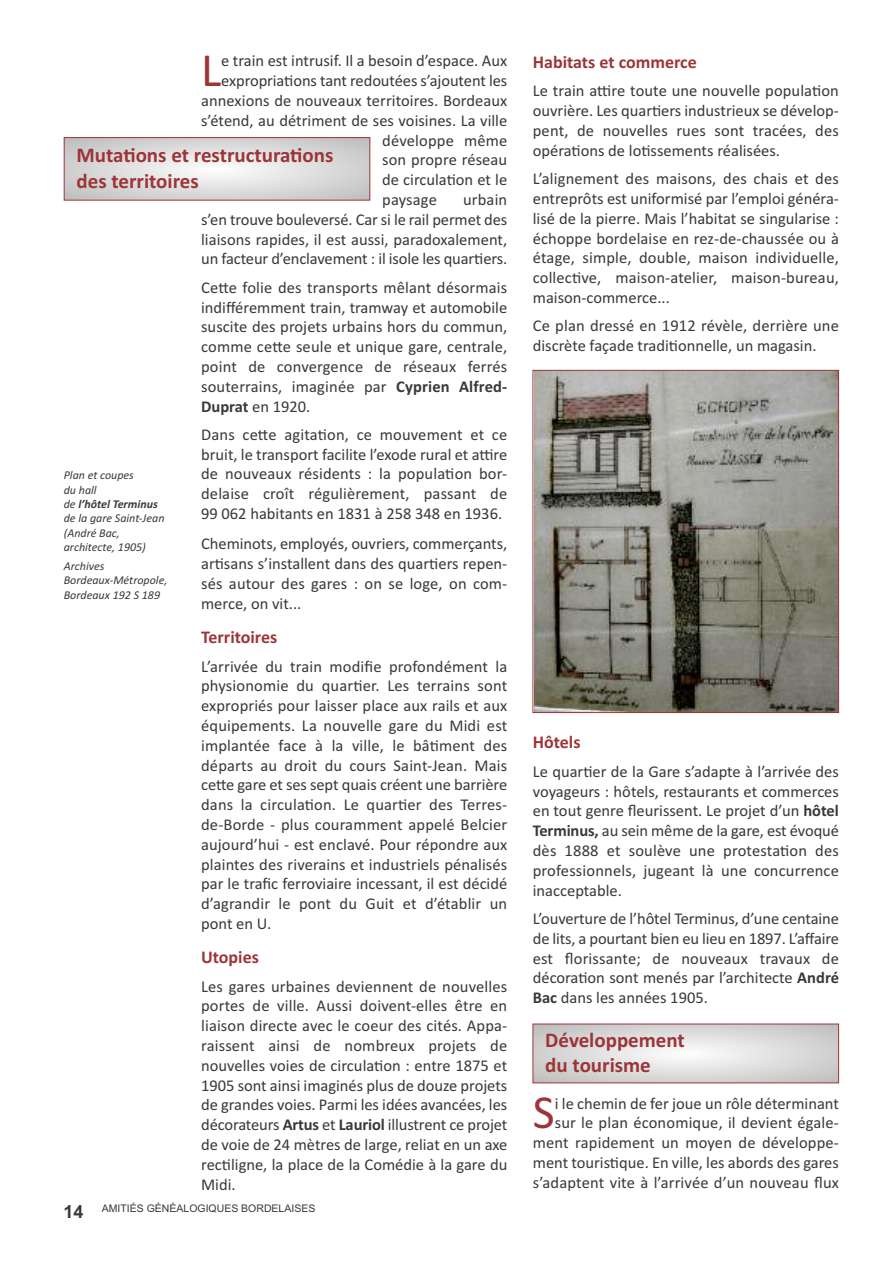
<style>
.page{position:relative;width:893px;height:1263px;background:#fff}
.page>*{position:absolute;margin:0;border:0;box-sizing:border-box;transform-origin:0 0}
.t1{font:47.85px "Calibri";color:#9d3538}
.t2{font:700 21px/25.2px "Calibri";color:#9d3538}
.t3{font:700 18px "Calibri";color:#9d3538}
.t4{font:700 18px "Arial";color:#39383a}
.t5{font:16.5px/19.8px "Calibri";color:#39383a;text-align:justify}
.t6{font:italic 12px/14.4px "Calibri";color:#39383a}
.t7{font:10.5px "Arial";color:#39383a}
.s1{font-weight:700}
</style>
<div class="page">
<svg style="left:66px;top:139px;width:302px;height:60px;background:#dadadb"></svg>
<div style="left:64px;top:137px;width:306px;height:64px;border:1px solid #9d3538"></div>
<svg style="left:535px;top:1026px;width:302px;height:55px;background:#dbdbdb"></svg>
<div style="left:533px;top:1024px;width:306px;height:59px;border:1px solid #9d3538"></div>
<img style="left:535px;top:372px;width:302px;height:339px">
<div style="left:533px;top:370px;width:306px;height:343px;border:1px solid #9d3538"></div>
<h1 class="t1" style="left:201px;top:42px;width:22px">L</h1>
<p class="t5" style="left:221px;top:51px;width:288px">e train est intrusif. Il a besoin d’espace. Aux</p>
<p class="t5" style="left:221px;top:71px;width:288px">expropriations tant redoutées s’ajoutent les</p>
<p class="t5" style="left:201px;top:90px;width:308px">annexions de nouveaux territoires. Bordeaux</p>
<p class="t5" style="left:201px;top:110px;width:308px">s’étend, au détriment de ses voisines. La ville</p>
<p class="t5" style="left:382px;top:130px;width:127px">développe même</p>
<p class="t5" style="left:382px;top:150px;width:127px">son propre réseau</p>
<p class="t5" style="left:382px;top:170px;width:127px">de circulation et le</p>
<p class="t5" style="left:382px;top:189px;width:56px">paysage</p>
<p class="t2" style="left:77px;top:142px;width:259px">Mutations et restructurations des territoires</p>
<p class="t5" style="left:201px;top:189px;width:308px;text-indent:262px">urbain s’en trouve bouleversé. Car si le rail permet des liaisons rapides, il est aussi, paradoxalement, un facteur d’enclavement : il isole les quartiers.</p>
<p class="t5" style="left:201px;top:277px;width:308px">Cette folie des transports mêlant désormais indifféremment train, tramway et automobile suscite des projets urbains hors du commun, comme cette seule et unique gare, centrale, point de convergence de réseaux ferrés souterrains, imaginée par <span class="s1">Cyprien Alfred-Duprat</span> en 1920.</p>
<p class="t5" style="left:201px;top:424px;width:308px">Dans cette agitation, ce mouvement et ce bruit, le transport facilite l’exode rural et attire de nouveaux résidents : la population bor&shy;delaise croît régulièrement, passant de 99 062 habitants en 1831 à 258 348 en 1936.</p>
<p class="t5" style="left:201px;top:534px;width:308px">Cheminots, employés, ouvriers, commerçants, artisans s’installent dans des quartiers repen&shy;sés autour des gares : on se loge, on com&shy;merce, on vit...</p>
<p class="t3" style="left:201px;top:626px;width:78px">Territoires</p>
<p class="t5" style="left:201px;top:656px;width:308px">L’arrivée du train modifie profondément la physionomie du quartier. Les terrains sont expropriés pour laisser place aux rails et aux équipements. La nouvelle gare du Midi est implantée face à la ville, le bâtiment des départs au droit du cours Saint-Jean. Mais cette gare et ses sept quais créent une barrière dans la circulation. Le quartier des Terres&shy;de-Borde - plus couramment appelé Belcier aujourd’hui - est enclavé. Pour répondre aux plaintes des riverains et industriels pénalisés par le trafic ferroviaire incessant, il est décidé d’agrandir le pont du Guit et d’établir un pont en U.</p>
<p class="t3" style="left:201px;top:946px;width:59px">Utopies</p>
<p class="t5" style="left:201px;top:976px;width:308px">Les gares urbaines deviennent de nouvelles portes de ville. Aussi doivent-elles être en liaison directe avec le coeur des cités. Appa&shy;raissent ainsi de nombreux projets de nouvelles voies de circulation : entre 1875 et 1905 sont ainsi imaginés plus de douze projets de grandes voies. Parmi les idées avancées, les décorateurs <span class="s1">Artus</span> et <span class="s1">lauriol</span> illustrent ce projet de voie de 24 mètres de large, reliat en un axe rectiligne, la place de la Comédie à la gare du Midi.</p>
<p class="t6" style="left:64px;top:468px;width:102px">Plan et coupes<br>du hall<br>de <span class="s1">l’hôtel Terminus </span>de la gare Saint-Jean (André Bac, architecte, 1905)</p>
<p class="t6" style="left:64px;top:558px;width:105px">Archives<br>Bordeaux-Métropole,<br>Bordeaux 192 S 189</p>
<p class="t4" style="left:63px;top:1201px;width:22px">14</p>
<p class="t7" style="left:102px;top:1202px;width:215px">AMITIÉS GÉNÉALOGIQUES BORDELAISES</p>
<p class="t3" style="left:533px;top:51px;width:166px">Habitats et commerce</p>
<p class="t5" style="left:533px;top:81px;width:308px">Le train attire toute une nouvelle population ouvrière. Les quartiers industrieux se dévelop&shy;pent, de nouvelles rues sont tracées, des opérations de lotissements réalisées.</p>
<p class="t5" style="left:533px;top:169px;width:308px">L’alignement des maisons, des chais et des entreprôts est uniformisé par l’emploi généra&shy;lisé de la pierre. Mais l’habitat se singularise : échoppe bordelaise en rez-de-chaussée ou à étage, simple, double, maison individuelle, collective, maison-atelier, maison-bureau, maison-commerce...</p>
<p class="t5" style="left:533px;top:316px;width:308px">Ce plan dressé en 1912 révèle, derrière une discrète façade traditionnelle, un magasin.</p>
<p class="t3" style="left:533px;top:731px;width:49px">Hôtels</p>
<p class="t5" style="left:533px;top:761px;width:308px">Le quartier de la Gare s’adapte à l’arrivée des voyageurs : hôtels, restaurants et commerces en tout genre fleurissent. Le projet d’un <span class="s1">hôtel Terminus,</span> au sein même de la gare, est évoqué dès 1888 et soulève une protestation des professionnels, jugeant là une concurrence inacceptable.</p>
<p class="t5" style="left:533px;top:908px;width:308px">L’ouverture de l’hôtel Terminus, d’une centaine de lits, a pourtant bien eu lieu en 1897. L’affaire est florissante; de nouveaux travaux de décoration sont menés par l’architecte <span class="s1">André Bac</span> dans les années 1905.</p>
<p class="t2" style="left:545px;top:1027px;width:141px">Développement du tourisme</p>
<p class="t5" style="left:533px;top:1093px;width:308px;text-align:right">i le chemin de fer joue un rôle déterminant sur le plan économique, il devient égale&shy;ment rapidement un moyen de développe&shy;ment touristique. En ville, les abords des gares s’adaptent vite à l’arrivée d’un nouveau flux</p>
<h1 class="t1" style="left:533px;top:1084px;width:23px">S</h1>
</div>
